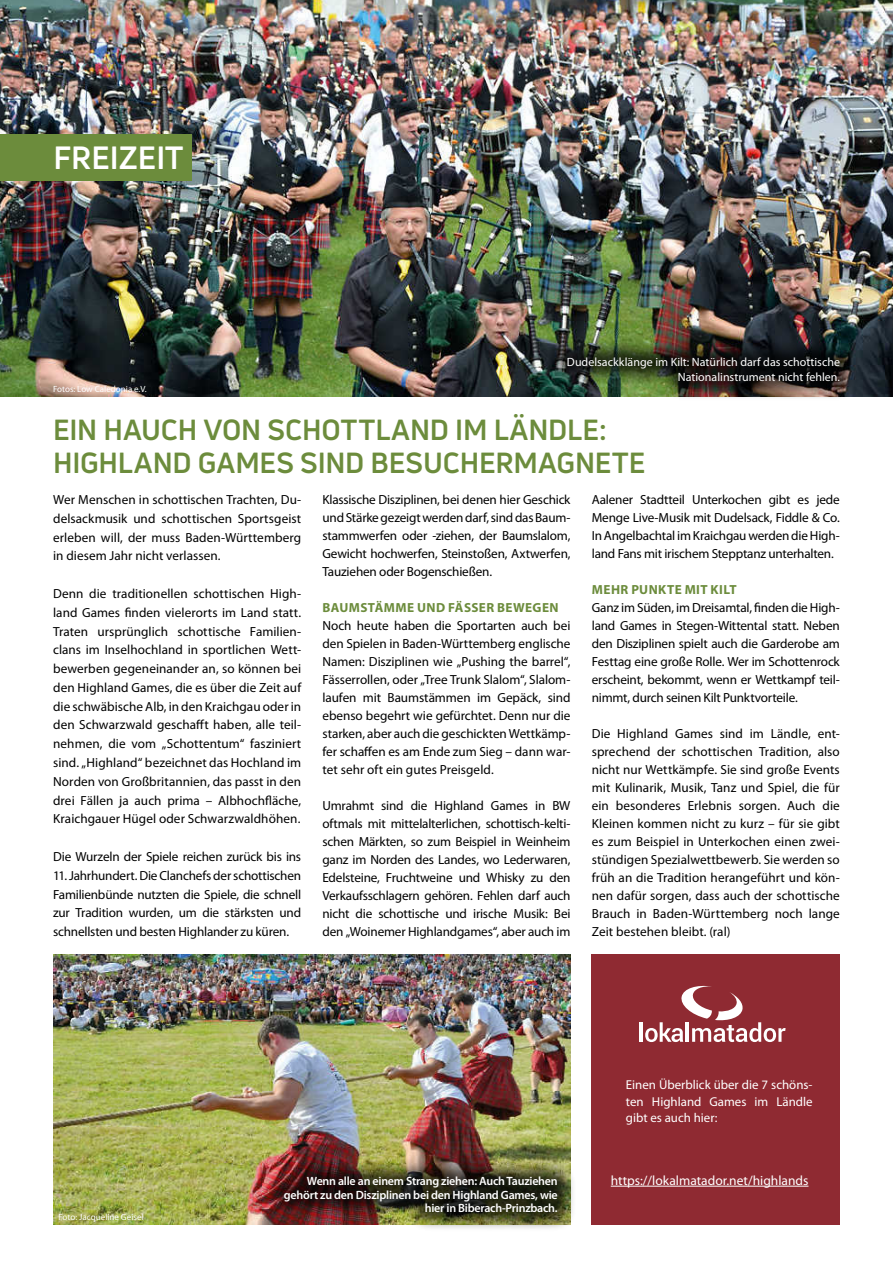
<style>
.page{position:relative;width:893px;height:1263px;background:#fff}
.page>*{position:absolute;margin:0;border:0;box-sizing:border-box;transform-origin:0 0}
.t1{font:700 31.5px "Uni Neue";color:#fff}
.t2{font:700 28.5px/33px "Uni Neue";letter-spacing:-.005em;color:#6c8c3c}
.t3{font:13.5px "Myriad Pro";color:#fff}
.t4{font:13.2px/18px "Myriad Pro";letter-spacing:-.01em;color:#000;text-align:justify}
.t5{font:700 13.2px "Myriad Pro";letter-spacing:.03em;color:#6c8c3c}
.t6{font:12.9px/16.5px "Myriad Pro";color:#fff;text-align:justify}
.t7{font:600 12px/13.5px "Myriad Pro";letter-spacing:-.02em;color:#fff;text-align:right}
.t8{font:12px/15px "Myriad Pro";color:#fff;text-align:right}
.t9{font:9px "Myriad Pro";color:#fff}
</style>
<div class="page">
<img style="left:0;top:0;width:893px;height:396px">
<div style="left:0;top:134px;width:191px;height:47px;background:#6c8c3c"></div>
<div style="left:592px;top:954px;width:248px;height:271px;background:#8f2a32"></div>
<hr style="left:611px;top:1186px;width:197px;height:1px;background:#fff">
<img style="left:53px;top:954px;width:517px;height:271px">
<div style="left:548px;top:337px;width:311px;height:64px;background:#000;opacity:.75"></div>
<div style="left:265px;top:1156px;width:312px;height:76px;background:#000;opacity:.75"></div>
<hr style="left:640px;top:1022px;width:3px;height:20px;background:#fff">
<svg style="left:645px;top:986px;width:141px;height:56px"></svg>
<h1 class="t1" style="left:54px;top:138px;width:131px">FREIZEIT</h1>
<p class="t9" style="left:53px;top:383px;width:95px">Fotos: Low Caledonia e.V.</p>
<p class="t8" style="left:567px;top:354px;width:275px">Dudelsackklänge im Kilt: Natürlich darf das schottische<br>Nationalinstrument nicht fehlen.</p>
<h2 class="t2" style="left:53px;top:413px;width:594px">EIN HAUCH VON SCHOTTLAND IM LÄNDLE:<br>HIGHLAND GAMES SIND BESUCHERMAGNETE</h2>
<p class="t4" style="left:53px;top:490px;width:250px;line-height:18.8px">Wer Menschen in schottischen Trachten, Du&shy;delsackmusik und schottischen Sportsgeist erleben will, der muss Baden-Württemberg in diesem Jahr nicht verlassen.</p>
<p class="t4" style="left:53px;top:584px;width:250px;line-height:18.8px">Denn die traditionellen schottischen High&shy;land Games finden vielerorts im Land statt.<br>Traten ursprünglich schottische Familien&shy;clans im Inselhochland in sportlichen Wett&shy;bewerben gegeneinander an, so können bei den Highland Games, die es über die Zeit auf die schwäbische Alb, in den Kraichgau oder in den Schwarzwald geschafft haben, alle teil&shy;nehmen, die vom „Schottentum“ fasziniert sind. „Highland“ bezeichnet das Hochland im Norden von Großbritannien, das passt in den drei Fällen ja auch prima – Albhochfläche, Kraichgauer Hügel oder Schwarzwaldhöhen.</p>
<p class="t4" style="left:53px;top:847px;width:250px">Die Wurzeln der Spiele reichen zurück bis ins</p>
<p class="t4" style="left:53px;top:866px;width:250px;line-height:18.8px">11. Jahrhundert. Die Clanchefs der schottischen Familienbünde nutzten die Spiele, die schnell zur Tradition wurden, um die stärksten und schnellsten und besten Highlander zu küren.</p>
<p class="t4" style="left:322px;top:490px;width:250px">Klassische Disziplinen, bei denen hier Geschick und Stärke gezeigt werden darf, sind das Baum&shy;stammwerfen oder -ziehen, der Baumslalom, Gewicht hochwerfen, Steinstoßen, Axtwerfen, Tauziehen oder Bogenschießen.</p>
<p class="t5" style="left:323px;top:599px;width:238px">BAUMSTÄMME UND FÄSSER BEWEGEN</p>
<p class="t4" style="left:322px;top:616px;width:250px">Noch heute haben die Sportarten auch bei den Spielen in Baden-Württemberg englische Namen: Disziplinen wie „Pushing the barrel“, Fässerrollen, oder „Tree Trunk Slalom“, Slalom&shy;laufen mit Baumstämmen im Gepäck, sind ebenso begehrt wie gefürchtet. Denn nur die starken, aber auch die geschickten Wettkämp&shy;fer schaffen es am Ende zum Sieg – dann war&shy;tet sehr oft ein gutes Preisgeld.</p>
<p class="t4" style="left:322px;top:796px;width:250px">Umrahmt sind die Highland Games in BW oftmals mit mittelalterlichen, schottisch-kelti&shy;schen Märkten, so zum Beispiel in Weinheim ganz im Norden des Landes, wo Lederwaren, Edelsteine, Fruchtweine und Whisky zu den Verkaufsschlagern gehören. Fehlen darf auch nicht die schottische und irische Musik: Bei den „Woinemer Highlandgames“, aber auch im</p>
<p class="t4" style="left:592px;top:490px;width:250px">Aalener Stadtteil Unterkochen gibt es jede Menge Live-Musik mit Dudelsack, Fiddle &amp; Co.<br>In Angelbachtal im Kraichgau werden die High&shy;land Fans mit irischem Stepptanz unterhalten.</p>
<p class="t5" style="left:592px;top:581px;width:146px">MEHR PUNKTE MIT KILT</p>
<p class="t4" style="left:592px;top:598px;width:250px">Ganz im Süden, im Dreisamtal, finden die High&shy;land Games in Stegen-Wittental statt. Neben den Disziplinen spielt auch die Garderobe am Festtag eine große Rolle. Wer im Schottenrock erscheint, bekommt, wenn er Wettkampf teil&shy;nimmt, durch seinen Kilt Punktvorteile.</p>
<p class="t4" style="left:592px;top:724px;width:250px">Die Highland Games sind im Ländle, ent&shy;sprechend der schottischen Tradition, also nicht nur Wettkämpfe. Sie sind große Events mit Kulinarik, Musik, Tanz und Spiel, die für ein besonderes Erlebnis sorgen. Auch die Kleinen kommen nicht zu kurz – für sie gibt es zum Beispiel in Unterkochen einen zwei&shy;stündigen Spezialwettbewerb. Sie werden so früh an die Tradition herangeführt und kön&shy;nen dafür sorgen, dass auch der schottische Brauch in Baden-Württemberg noch lange Zeit bestehen bleibt. (ral)</p>
<p class="t9" style="left:58px;top:1211px;width:87px">Foto: Jacqueline Geisel</p>
<p class="t7" style="left:284px;top:1174px;width:275px">Wenn alle an einem Strang ziehen: Auch Tauziehen gehört zu den Disziplinen bei den Highland Games, wie hier in Biberach-Prinzbach.</p>
<p class="t6" style="left:626px;top:1076px;width:188px">Einen Überblick über die 7 schöns&shy;ten Highland Games im Ländle gibt es auch hier:</p>
<p class="t3" style="left:611px;top:1172px;width:199px">https://lokalmatador.net/highlands</p>
</div>
